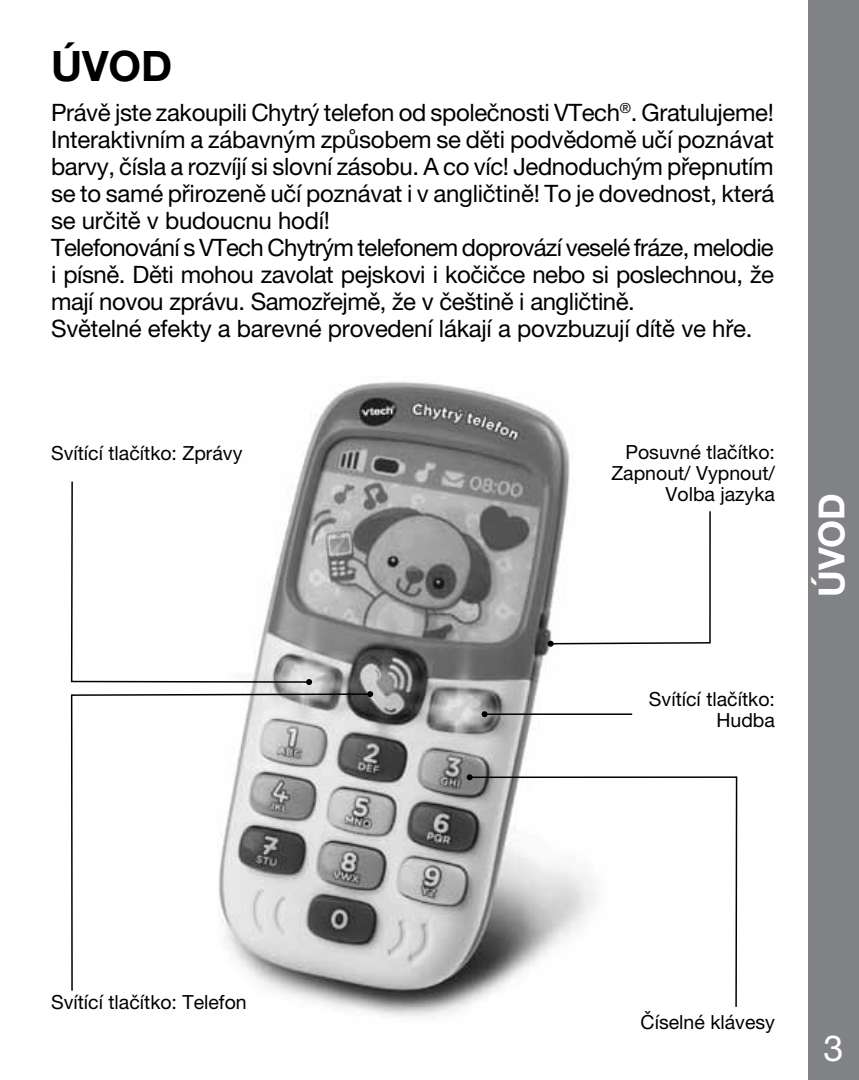
<style>
.page{position:relative;width:859px;height:1080px;background:#fff}
.page>*{position:absolute;margin:0;border:0;box-sizing:border-box;transform-origin:0 0}
.t1{font:700 42px "Helvetica Neue LT Pro";color:#000}
.t2{font:700 36px "Helvetica Neue LT Pro";color:#fff}
.t3{font:36px "Helvetica Neue LT Pro";color:#fff}
.t4{font:24px/27px "Helvetica Neue LT Pro";letter-spacing:-.015em;color:#000}
.t5{font:19.5px/21px "Helvetica Neue LT Pro";color:#000;text-align:right}
</style>
<div class="page">
<div style="left:808px;top:0;width:51px;height:1080px;background:#808285"></div>
<img style="left:250px;top:381px;width:383px;height:636px">
<svg style="left:548px;top:510px;width:163px;height:137px"></svg>
<svg style="left:70px;top:693px;width:302px;height:299px"></svg>
<svg style="left:367px;top:691px;width:6px;height:6px"></svg>
<svg style="left:70px;top:480px;width:241px;height:204px"></svg>
<svg style="left:306px;top:679px;width:6px;height:6px"></svg>
<svg style="left:468px;top:776px;width:270px;height:232px"></svg>
<svg style="left:467px;top:774px;width:6px;height:6px"></svg>
<hr style="left:485px;top:713px;width:147px;height:2px;background:#000">
<svg style="left:482px;top:711px;width:6px;height:6px"></svg>
<h1 class="t1" style="left:51px;top:40px;width:123px">ÚVOD</h1>
<p class="t4" style="left:51px;top:98px;width:725px">Právě jste zakoupili Chytrý telefon od společnosti VTech<sup>®</sup>. Gratulujeme!<br>Interaktivním a zábavným způsobem se děti podvědomě učí poznávat barvy, čísla a rozvíjí si slovní zásobu. A co víc! Jednoduchým přepnutím se to samé přirozeně učí poznávat i v angličtině! To je dovednost, která se určitě v budoucnu hodí!<br>Telefonování s VTech Chytrým telefonem doprovází veselé fráze, melodie i písně. Děti mohou zavolat pejskovi i kočičce nebo si poslechnou, že mají novou zprávu. Samozřejmě, že v češtině i angličtině.<br>Světelné efekty a barevné provedení lákají a povzbuzují dítě ve hře.</p>
<p class="t5" style="left:51px;top:442px;width:193px">Svítící tlačítko: Zprávy</p>
<p class="t5" style="left:611px;top:442px;width:165px">Posuvné tlačítko:<br>Zapnout/ Vypnout/<br>Volba jazyka</p>
<h2 class="t2" style="left:809px;top:597px;width:106px;rotate:-90deg">ÚVOD</h2>
<p class="t5" style="left:649px;top:688px;width:128px">Svítící tlačítko:<br>Hudba</p>
<p class="t5" style="left:51px;top:992px;width:197px">Svítící tlačítko: Telefon</p>
<p class="t5" style="left:641px;top:1011px;width:136px">Číselné klávesy</p>
<h2 class="t3" style="left:823px;top:1027px;width:22px">3</h2>
</div>
